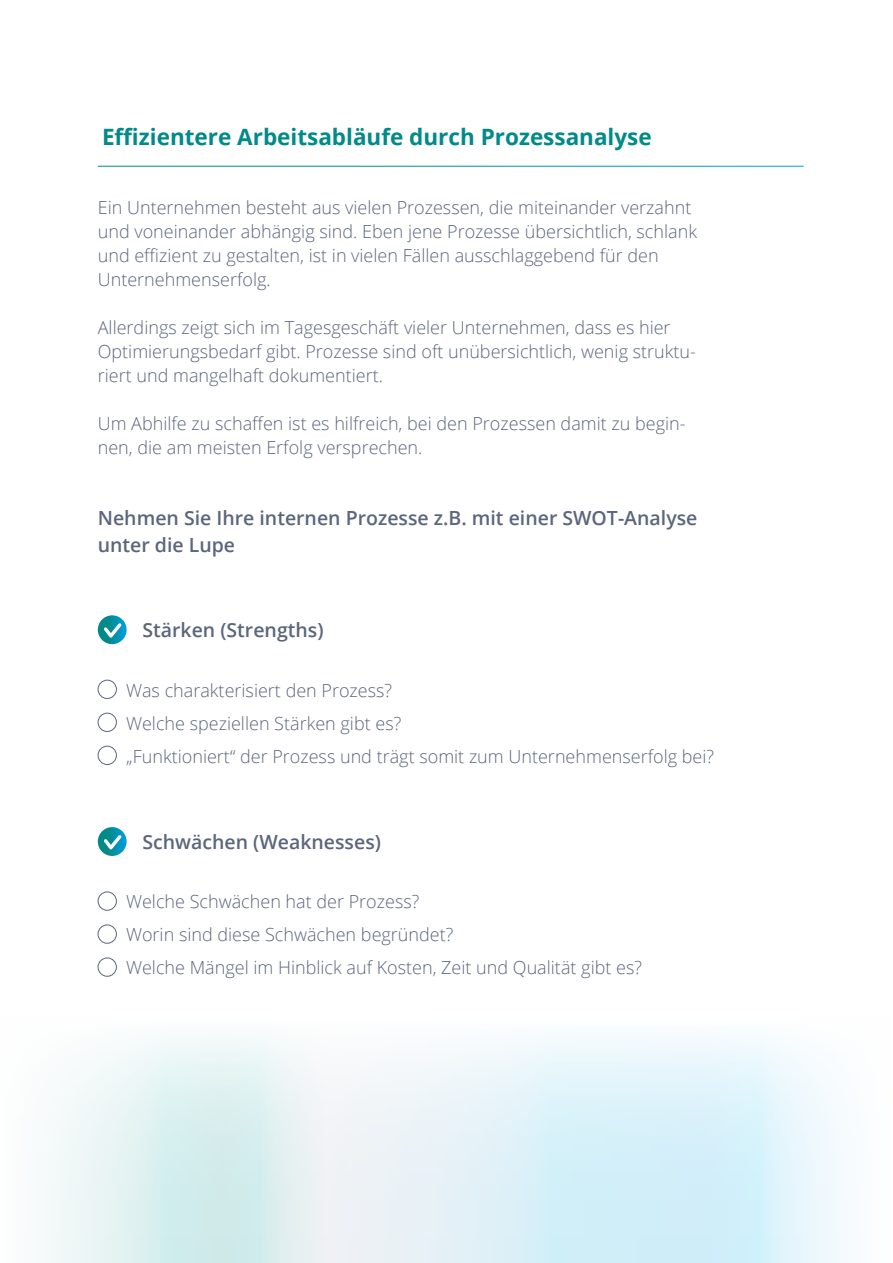
<style>
.page{position:relative;width:893px;height:1263px;background:#fff}
.page>*{position:absolute;margin:0;border:0;box-sizing:border-box;transform-origin:0 0}
.t1{font:700 22.5px "Open Sans";color:#008a88}
.t2{font:600 19.5px/27px "Open Sans";color:#5b657c}
.t3{font:300 18px/24px "Open Sans";color:#5b657c}
</style>
<div class="page">
<svg style="left:48px;top:1038px;width:800px;height:225px"></svg>
<svg style="left:98px;top:615px;width:29px;height:29px"></svg>
<svg style="left:104px;top:623px;width:18px;height:15px"></svg>
<div style="left:98px;top:680px;width:19px;height:19px;border:1px solid #5b657c;border-radius:50%"></div>
<div style="left:98px;top:713px;width:19px;height:19px;border:1px solid #5b657c;border-radius:50%"></div>
<div style="left:98px;top:746px;width:19px;height:19px;border:1px solid #5b657c;border-radius:50%"></div>
<svg style="left:98px;top:827px;width:29px;height:29px"></svg>
<svg style="left:104px;top:835px;width:18px;height:15px"></svg>
<div style="left:98px;top:892px;width:19px;height:18px;border:1px solid #5b657c;border-radius:50%"></div>
<div style="left:98px;top:925px;width:19px;height:18px;border:1px solid #5b657c;border-radius:50%"></div>
<div style="left:98px;top:958px;width:19px;height:18px;border:1px solid #5b657c;border-radius:50%"></div>
<p class="t1" style="left:102px;top:121px;width:551px">Effizientere Arbeitsabläufe durch Prozessanalyse</p>
<p class="t3" style="left:98px;top:195px;width:601px">Ein Unternehmen besteht aus vielen Prozessen, die miteinander verzahnt und voneinander abhängig sind. Eben jene Prozesse übersichtlich, schlank und effizient zu gestalten, ist in vielen Fällen ausschlaggebend für den Unternehmenserfolg.</p>
<p class="t3" style="left:98px;top:315px;width:600px">Allerdings zeigt sich im Tagesgeschäft vieler Unternehmen, dass es hier<br>Optimierungsbedarf gibt. Prozesse sind oft unübersichtlich, wenig struktu&shy;riert und mangelhaft dokumentiert.</p>
<p class="t3" style="left:98px;top:411px;width:589px">Um Abhilfe zu schaffen ist es hilfreich, bei den Prozessen damit zu begin&shy;nen, die am meisten Erfolg versprechen.</p>
<p class="t2" style="left:98px;top:504px;width:601px">Nehmen Sie Ihre internen Prozesse z.B. mit einer SWOT-Analyse unter die Lupe</p>
<p class="t2" style="left:142px;top:616px;width:183px">Stärken (Strengths)</p>
<p class="t3" style="left:126px;top:673px;width:590px;line-height:33px">Was charakterisiert den Prozess?<br>Welche speziellen Stärken gibt es?<br>„Funktioniert“ der Prozess und trägt somit zum Unternehmenserfolg bei?</p>
<p class="t2" style="left:142px;top:828px;width:240px">Schwächen (Weaknesses)</p>
<p class="t3" style="left:126px;top:885px;width:517px;line-height:33px">Welche Schwächen hat der Prozess?<br>Worin sind diese Schwächen begründet?<br>Welche Mängel im Hinblick auf Kosten, Zeit und Qualität gibt es?</p>
</div>
